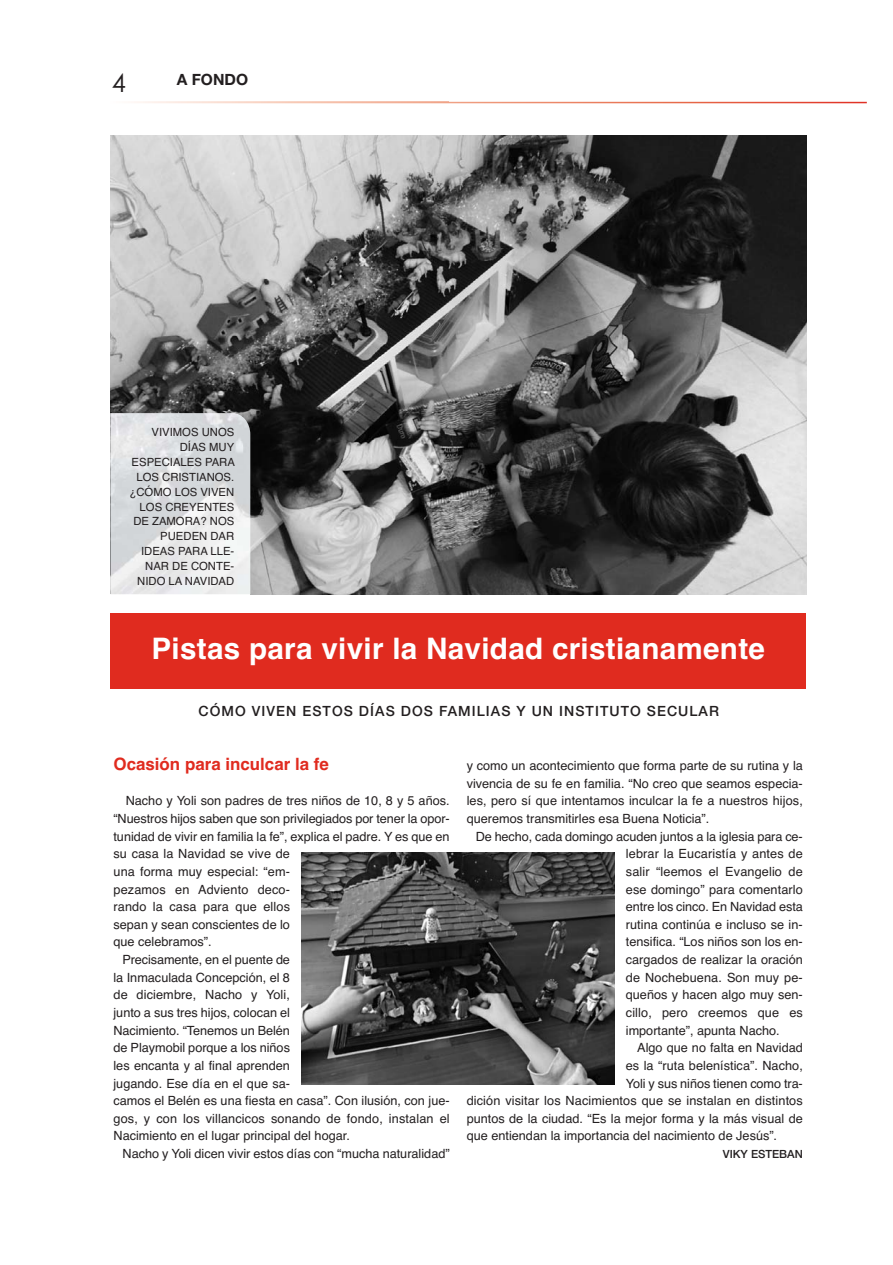
<style>
.page{position:relative;width:893px;height:1265px;background:#fff}
.page>*{position:absolute;margin:0;border:0;box-sizing:border-box;transform-origin:0 0}
.t1{font:700 29.55px "Helvetica";letter-spacing:.01em;color:#fff}
.t2{font:25.35px "Century Gothic";color:#231f20}
.t3{font:700 16.95px "Helvetica";color:#e02b1f}
.t4{font:700 15.45px "Helvetica Neue";color:#231f20}
.t5{font:500 14.1px "Helvetica Neue";letter-spacing:.075em;color:#231f20}
.t6{font:12.75px/17.7px "Helvetica";color:#231f20;text-align:justify}
.t7{font:11.25px/14.9px "Helvetica";color:#231f20;text-align:right}
.t8{font:500 11.25px "Helvetica Neue";color:#231f20}
</style>
<div class="page">
<img style="left:134px;top:101px;width:732px;height:2px">
<div style="left:110px;top:613px;width:696px;height:75px;background:#e02b1f"></div>
<img style="left:110px;top:135px;width:696px;height:459px">
<img style="left:110px;top:413px;width:140px;height:181px">
<img style="left:301px;top:853px;width:313px;height:231px">
<h2 class="t2" style="left:112px;top:73px;width:16px">4</h2>
<p class="t4" style="left:177px;top:74px;width:73px">A FONDO</p>
<p class="t7" style="left:130px;top:426px;width:107px">VIVIMOS UNOS<br>DÍAS MUY<br>ESPECIALES PARA<br>LOS CRISTIANOS. ¿CÓMO LOS VIVEN<br>LOS CREYENTES<br>DE ZAMORA? NOS<br>PUEDEN DAR<br>IDEAS PARA LLE-<br>NAR DE CONTE-<br>NIDO LA NAVIDAD</p>
<h1 class="t1" style="left:151px;top:637px;width:615px">Pistas para vivir la Navidad cristianamente</h1>
<p class="t5" style="left:198px;top:706px;width:522px">CÓMO VIVEN ESTOS DÍAS DOS FAMILIAS Y UN INSTITUTO SECULAR</p>
<h3 class="t3" style="left:113px;top:758px;width:217px">Ocasión para inculcar la fe</h3>
<p class="t6" style="left:126px;top:793px;width:325px">Nacho y Yoli son padres de tres niños de 10, 8 y 5 años.</p>
<p class="t6" style="left:113px;top:811px;width:337px">“Nuestros hijos saben que son privilegiados por tener la opor-</p>
<p class="t6" style="left:113px;top:828px;width:338px">tunidad de vivir en familia la fe”, explica el padre. Y es que en</p>
<p class="t6" style="left:113px;top:846px;width:178px">su casa la Navidad se vive de</p>
<p class="t6" style="left:113px;top:863px;width:178px">una forma muy especial: “em-</p>
<p class="t6" style="left:113px;top:881px;width:178px">pezamos en Adviento deco-</p>
<p class="t6" style="left:113px;top:899px;width:178px">rando la casa para que ellos</p>
<p class="t6" style="left:113px;top:916px;width:178px">sepan y sean conscientes de lo</p>
<p class="t6" style="left:113px;top:934px;width:100px">que celebramos”.</p>
<p class="t6" style="left:122px;top:952px;width:169px">Precisamente, en el puente de</p>
<p class="t6" style="left:113px;top:969px;width:178px">la Inmaculada Concepción, el 8</p>
<p class="t6" style="left:113px;top:987px;width:178px">de diciembre, Nacho y Yoli,</p>
<p class="t6" style="left:113px;top:1004px;width:178px">junto a sus tres hijos, colocan el</p>
<p class="t6" style="left:113px;top:1022px;width:178px">Nacimiento. “Tenemos un Belén</p>
<p class="t6" style="left:113px;top:1040px;width:178px">de Playmobil porque a los niños</p>
<p class="t6" style="left:113px;top:1057px;width:178px">les encanta y al final aprenden</p>
<p class="t6" style="left:113px;top:1075px;width:178px">jugando. Ese día en el que sa-</p>
<p class="t6" style="left:113px;top:1093px;width:338px">camos el Belén es una fiesta en casa”. Con ilusión, con jue-</p>
<p class="t6" style="left:113px;top:1110px;width:338px">gos, y con los villancicos sonando de fondo, instalan el</p>
<p class="t6" style="left:113px;top:1128px;width:238px">Nacimiento en el lugar principal del hogar.</p>
<p class="t6" style="left:123px;top:1145px;width:328px">Nacho y Yoli dicen vivir estos días con “mucha naturalidad”</p>
<p class="t6" style="left:466px;top:758px;width:338px">y como un acontecimiento que forma parte de su rutina y la vivencia de su fe en familia. “No creo que seamos especia&shy;les, pero sí que intentamos inculcar la fe a nuestros hijos, queremos transmitirles esa Buena Noticia”.</p>
<p class="t6" style="left:626px;top:828px;width:178px;text-indent:-150px">De hecho, cada domingo acuden juntos a la iglesia para ce&shy;lebrar la Eucaristía y antes de salir “leemos el Evangelio de ese domingo” para comentarlo entre los cinco. En Navidad esta rutina continúa e incluso se in&shy;tensifica. “Los niños son los en&shy;cargados de realizar la oración de Nochebuena. Son muy pe&shy;queños y hacen algo muy sen&shy;cillo, pero creemos que es importante”, apunta Nacho.</p>
<p class="t6" style="left:637px;top:1040px;width:167px">Algo que no falta en Navidad</p>
<p class="t6" style="left:626px;top:1057px;width:178px">es la “ruta belenística”. Nacho,</p>
<p class="t6" style="left:626px;top:1075px;width:178px">Yoli y sus niños tienen como tra-</p>
<p class="t6" style="left:466px;top:1093px;width:338px">dición visitar los Nacimientos que se instalan en distintos</p>
<p class="t6" style="left:466px;top:1110px;width:337px">puntos de la ciudad. “Es la mejor forma y la más visual de</p>
<p class="t6" style="left:466px;top:1128px;width:312px">que entiendan la importancia del nacimiento de Jesús”.</p>
<p class="t8" style="left:722px;top:1150px;width:82px">VIKY ESTEBAN</p>
</div>
